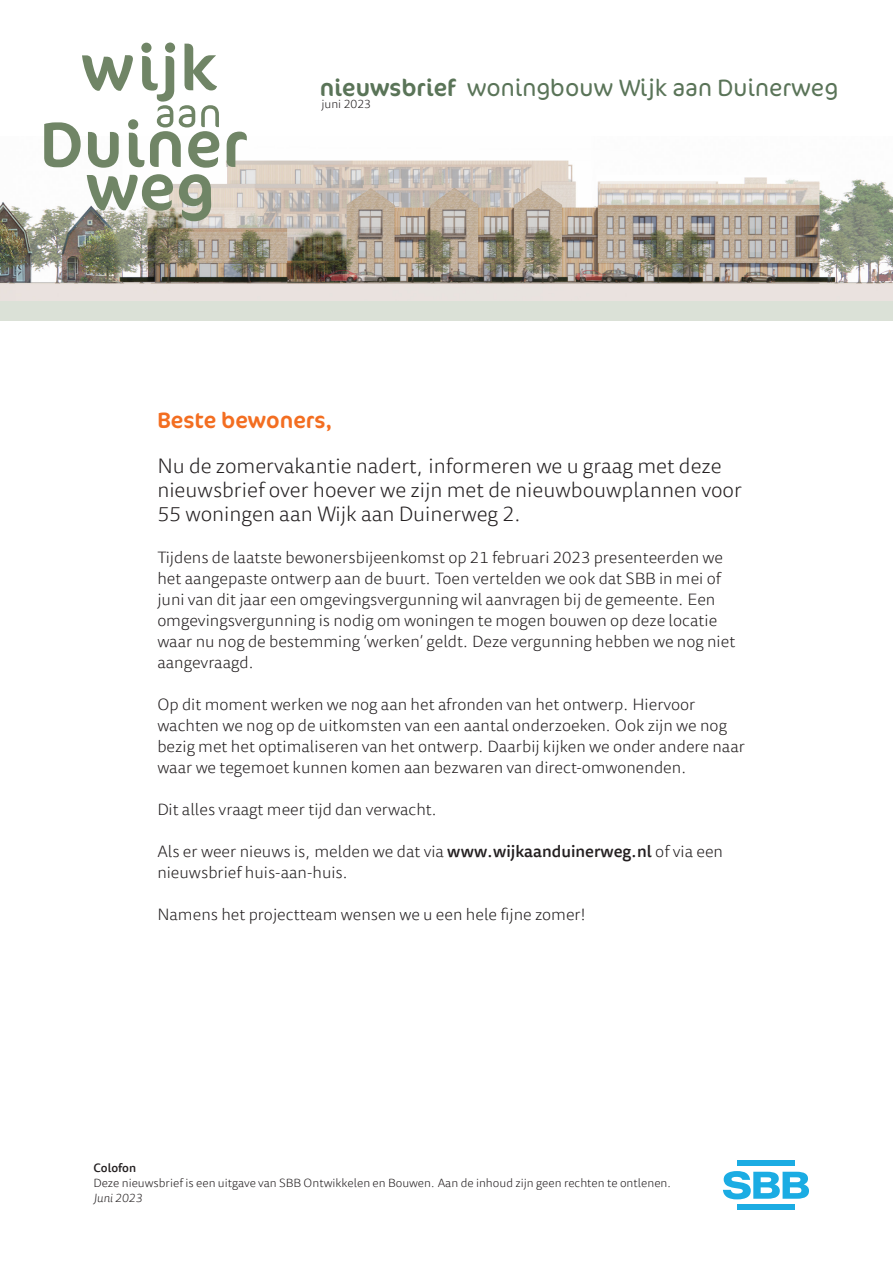
<style>
.page{position:relative;width:893px;height:1263px;background:#fff}
.page>*{position:absolute;margin:0;border:0;box-sizing:border-box;transform-origin:0 0}
.t1{font:300 24px "Cocon Pro";color:#5a7458}
.tussenkop{font:22.5px "Cocon Pro";color:#f36e21}
.intro_plat{font:300 21px/24px "Tisa Sans Offc";color:#231f20}
.plat{font:300 16.5px/21px "Tisa Sans Offc";color:#231f20}
.plat-2{font:300 12px "Tisa Sans Offc";color:#231f20}
.plat-3{font:italic 300 12px "Tisa Sans Offc";color:#231f20}
.plat-4{font:500 12px "Tisa Sans Offc";color:#231f20}
.s1{font-weight:400}
.s2{font-weight:500}
</style>
<div class="page">
<img style="left:0;top:142px;width:893px;height:159px">
<svg style="left:227px;top:132px;width:20px;height:35px"></svg>
<svg style="left:44px;top:43px;width:175px;height:125px"></svg>
<svg style="left:87px;top:174px;width:86px;height:37px"></svg>
<svg style="left:179px;top:174px;width:32px;height:47px;background:#9da791"></svg>
<div style="left:0;top:301px;width:893px;height:19px;background:#dbe1d7"></div>
<svg style="left:723px;top:1171px;width:86px;height:28px"></svg>
<div style="left:737px;top:1160px;width:58px;height:6px;background:#1bace3"></div>
<div style="left:737px;top:1204px;width:58px;height:6px;background:#1bace3"></div>
<p class="t1" style="left:320px;top:72px;width:520px"><span class="s1">nieuwsbrief</span> woningbouw Wijk aan Duinerweg</p>
<p class="plat-2" style="left:321px;top:97px;width:51px">juni 2023</p>
<p class="tussenkop" style="left:157px;top:405px;width:176px">Beste bewoners,</p>
<p class="intro_plat" style="left:157px;top:455px;width:586px">Nu de zomervakantie nadert, informeren we u graag met deze nieuwsbrief over hoever we zijn met de nieuwbouwplannen voor<br>55 woningen aan Wijk aan Duinerweg 2.</p>
<p class="plat" style="left:157px;top:547px;width:579px">Tijdens de laatste bewonersbijeenkomst op 21 februari 2023 presenteerden we het aangepaste ontwerp aan de buurt. Toen vertelden we ook dat SBB in mei of juni van dit jaar een omgevingsvergunning wil aanvragen bij de gemeente. Een omgevingsvergunning is nodig om woningen te mogen bouwen op deze locatie waar nu nog de bestemming ‘werken’ geldt. Deze vergunning hebben we nog niet aangevraagd.</p>
<p class="plat" style="left:157px;top:694px;width:589px">Op dit moment werken we nog aan het afronden van het ontwerp. Hiervoor wachten we nog op de uitkomsten van een aantal onderzoeken. Ook zijn we nog bezig met het optimaliseren van het ontwerp. Daarbij kijken we onder andere naar waar we tegemoet kunnen komen aan bezwaren van direct-omwonenden.</p>
<p class="plat" style="left:157px;top:799px;width:282px">Dit alles vraagt meer tijd dan verwacht.</p>
<p class="plat" style="left:157px;top:841px;width:567px">Als er weer nieuws is, melden we dat via <span class="s2">www.wijkaanduinerweg.nl</span> of via een nieuwsbrief huis-aan-huis.</p>
<p class="plat" style="left:157px;top:904px;width:430px">Namens het projectteam wensen we u een hele fijne zomer!</p>
<p class="plat-4" style="left:94px;top:1160px;width:44px">Colofon</p>
<p class="plat-2" style="left:94px;top:1175px;width:580px">Deze nieuwsbrief is een uitgave van SBB Ontwikkelen en Bouwen. Aan de inhoud zijn geen rechten te ontlenen.</p>
<p class="plat-3" style="left:94px;top:1190px;width:50px">Juni 2023</p>
</div>
